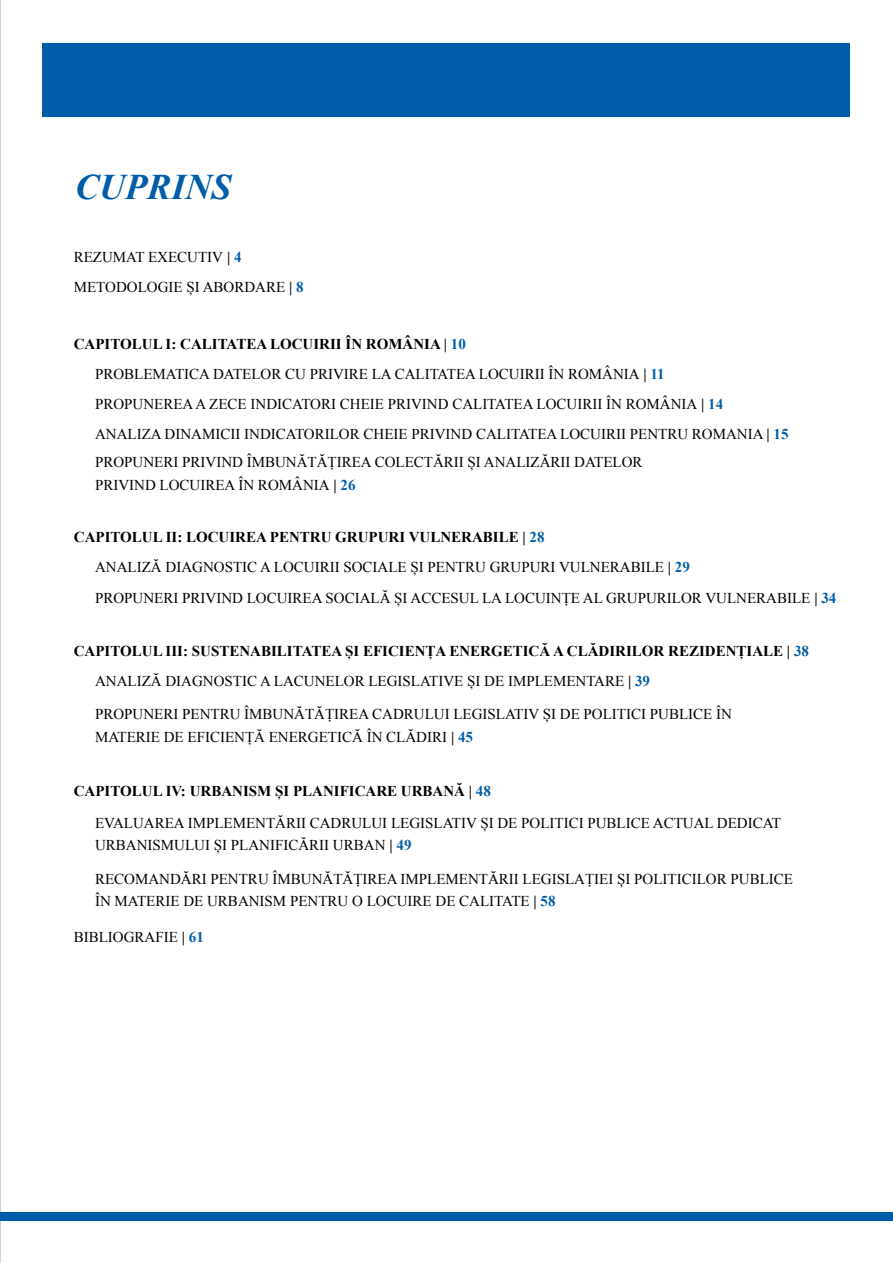
<style>
.page{position:relative;width:893px;height:1263px;background:#fff}
.page>*{position:absolute;margin:0;border:0;box-sizing:border-box;transform-origin:0 0}
.t1{font:italic 700 36px "Times New Roman";color:#005da9}
.t2{font:15px/29.7px "Times New Roman";color:#000}
.t3{font:700 15px/30px "Times New Roman";color:#000}
.s1{font-weight:700}
.s2{font-weight:700;color:#005da9}
.s3{color:#005da9}
.s4{font-weight:400}
</style>
<div class="page">
<div style="left:43px;top:43px;width:807px;height:73px;background:#005da9"></div>
<div style="left:0;top:1212px;width:893px;height:8px;background:#005da9"></div>
<h1 class="t1" style="left:75px;top:161px;width:158px">CUPRINS</h1>
<p class="t2" style="left:74px;top:242px;width:231px">REZUMAT EXECUTIV <span class="s1">|</span> <span class="s2">4<br></span>METODOLOGIE ȘI ABORDARE <span class="s1">|</span> <span class="s2">8</span></p>
<p class="t2" style="left:95px;top:329px;width:695px;text-indent:-21px"><span class="s1">CAPITOLUL I: CALITATEA LOCUIRII ÎN ROMÂNIA |</span> <span class="s2">10<br></span>PROBLEMATICA DATELOR CU PRIVIRE LA CALITATEA LOCUIRII ÎN ROMÂNIA <span class="s1">|</span> <span class="s2">11<br></span>PROPUNEREA A ZECE INDICATORI CHEIE PRIVIND CALITATEA LOCUIRII ÎN ROMÂNIA <span class="s1">|</span> <span class="s2">14<br></span>ANALIZA DINAMICII INDICATORILOR CHEIE PRIVIND CALITATEA LOCUIRII PENTRU ROMANIA <span class="s1">|</span> <span class="s2">15<br></span>PROPUNERI PRIVIND ÎMBUNĂTĂȚIREA COLECTĂRII ȘI ANALIZĂRII DATELOR</p>
<p class="t2" style="left:95px;top:470px;width:262px">PRIVIND LOCUIREA ÎN ROMÂNIA <span class="s1">|</span> <span class="s2">26</span></p>
<p class="t2" style="left:95px;top:521px;width:596px;text-indent:-21px"><span class="s1">CAPITOLUL II: LOCUIREA PENTRU GRUPURI VULNERABILE |</span> <span class="s2">28<br></span>ANALIZĂ DIAGNOSTIC A LOCUIRII SOCIALE ȘI PENTRU GRUPURI VULNERABILE <span class="s1">|</span> <span class="s2">29</span></p>
<p class="t2" style="left:95px;top:583px;width:743px">PROPUNERI PRIVIND LOCUIREA SOCIALĂ ȘI ACCESUL LA LOCUINȚE AL GRUPURILOR VULNERABILE <span class="s1">|</span> <span class="s2">34</span></p>
<p class="t3" style="left:95px;top:635px;width:715px;text-indent:-21px">CAPITOLUL III: SUSTENABILITATEA ȘI EFICIENȚA ENERGETICĂ A CLĂDIRILOR REZIDENȚIALE | <span class="s3">38<br></span><span class="s4">ANALIZĂ DIAGNOSTIC A LACUNELOR LEGISLATIVE ȘI DE IMPLEMENTARE</span> | <span class="s3">39</span></p>
<p class="t2" style="left:95px;top:702px;width:638px;line-height:22.5px">PROPUNERI PENTRU ÎMBUNĂTĂȚIREA CADRULUI LEGISLATIV ȘI DE POLITICI PUBLICE ÎN<br>MATERIE DE EFICIENȚĂ ENERGETICĂ ÎN CLĂDIRI <span class="s1">|</span> <span class="s2">45</span></p>
<p class="t3" style="left:74px;top:775px;width:419px">CAPITOLUL IV: URBANISM ȘI PLANIFICARE URBANĂ | <span class="s3">48</span></p>
<p class="t2" style="left:95px;top:811px;width:687px;line-height:22.5px">EVALUAREA IMPLEMENTĂRII CADRULUI LEGISLATIV ȘI DE POLITICI PUBLICE ACTUAL DEDICAT<br>URBANISMULUI ȘI PLANIFICĂRII URBAN <span class="s1">|</span> <span class="s2">49</span></p>
<p class="t2" style="left:95px;top:867px;width:699px;line-height:22.5px">RECOMANDĂRI PENTRU ÎMBUNĂTĂȚIREA IMPLEMENTĂRII LEGISLAȚIEI ȘI POLITICILOR PUBLICE<br>ÎN MATERIE DE URBANISM PENTRU O LOCUIRE DE CALITATE <span class="s1">|</span> <span class="s2">58</span></p>
<p class="t2" style="left:74px;top:922px;width:132px">BIBLIOGRAFIE <span class="s1">|</span> <span class="s2">61</span></p>
</div>
